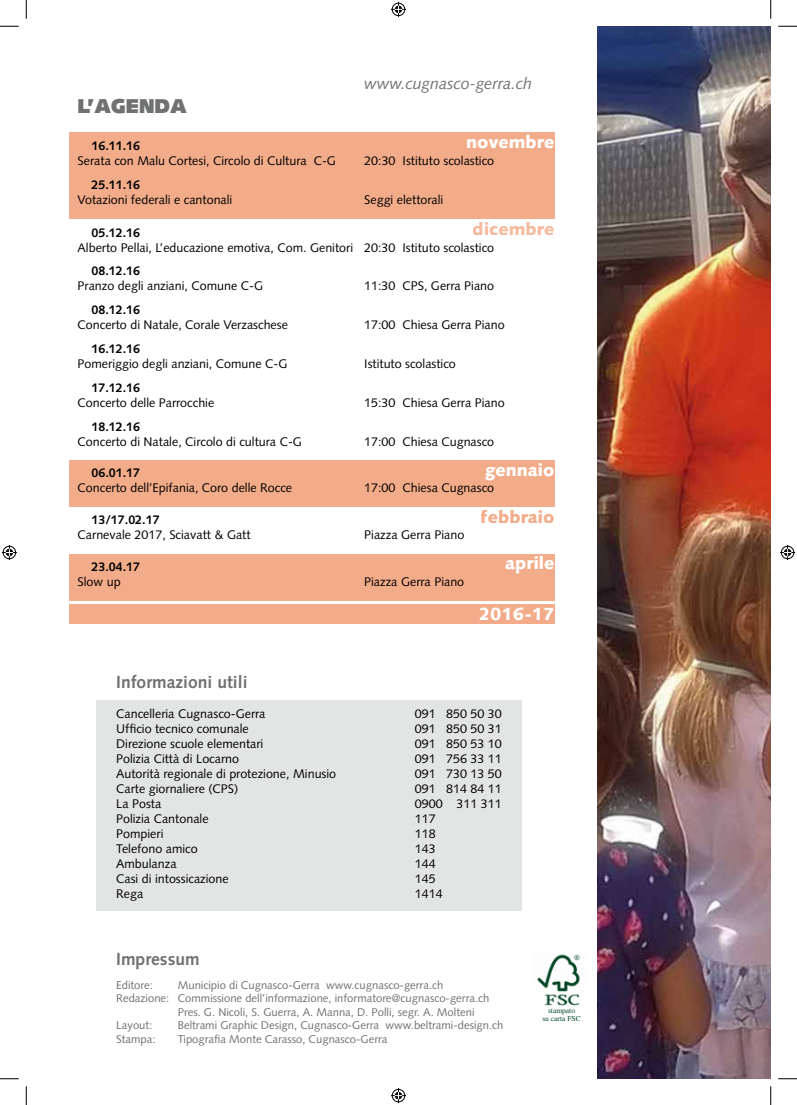
<style>
.page{position:relative;width:797px;height:1105px;background:#fff}
.page>*{position:absolute;margin:0;border:0;box-sizing:border-box;transform-origin:0 0}
.t1{font:900 20px "Syntax";color:#707172}
.t2{font:900 17.5px "Syntax";color:#fff}
.t3{font:700 17.5px "Syntax";color:#707172}
.t4{font:900 17.5px "Syntax";color:#ec763b}
.t5{font:italic 16.25px "Syntax";color:#707172}
.t6{font:12.5px/15px "Syntax";color:#000}
.t7{font:700 12.5px "Syntax";color:#000}
.t8{font:11.25px/13.5px "Syntax";color:#707172}
.t9{font:7.5px/7.5px "Times";color:#054a29;text-align:center}
</style>
<div class="page">
<div style="left:69px;top:133px;width:485px;height:86px;background:#f3ac89"></div>
<div style="left:97px;top:700px;width:425px;height:210px;background:#e3e4e4"></div>
<div style="left:69px;top:460px;width:485px;height:47px;background:#f3ac89"></div>
<img style="left:537px;top:954px;width:43px;height:52px">
<div style="left:69px;top:554px;width:485px;height:69px;background:#f3ac89"></div>
<img style="left:597px;top:26px;width:173px;height:1053px">
<svg style="left:0;top:25px;width:19px;height:2px"></svg>
<svg style="left:778px;top:25px;width:19px;height:2px"></svg>
<svg style="left:0;top:1078px;width:19px;height:1px"></svg>
<svg style="left:778px;top:1078px;width:19px;height:1px"></svg>
<svg style="left:25px;top:0;width:2px;height:19px"></svg>
<svg style="left:25px;top:1086px;width:2px;height:19px"></svg>
<svg style="left:770px;top:0;width:1px;height:19px"></svg>
<svg style="left:770px;top:1086px;width:1px;height:19px"></svg>
<svg style="left:391px;top:2px;width:15px;height:15px"></svg>
<svg style="left:391px;top:1088px;width:15px;height:15px"></svg>
<svg style="left:2px;top:545px;width:15px;height:15px"></svg>
<svg style="left:780px;top:545px;width:15px;height:15px"></svg>
<h1 class="t1" style="left:78px;top:94px;width:111px">L’AGENDA</h1>
<h3 class="t5" style="left:364px;top:74px;width:169px">www.cugnasco-gerra.ch</h3>
<h2 class="t2" style="left:466px;top:132px;width:90px">novembre</h2>
<p class="t7" style="left:91px;top:139px;width:50px">16.11.16</p>
<p class="t6" style="left:78px;top:154px;width:260px">Serata con Malu Cortesi, Circolo di Cultura C-G</p>
<p class="t6" style="left:364px;top:154px;width:131px">20:30 Istituto scolastico</p>
<p class="t7" style="left:91px;top:178px;width:50px">25.11.16</p>
<p class="t6" style="left:78px;top:193px;width:156px">Votazioni federali e cantonali</p>
<p class="t6" style="left:364px;top:193px;width:81px">Seggi elettorali</p>
<h2 class="t4" style="left:473px;top:218px;width:83px">dicembre</h2>
<p class="t7" style="left:91px;top:225px;width:50px">05.12.16</p>
<p class="t6" style="left:78px;top:240px;width:418px">Alberto Pellai, L’educazione emotiva, Com. Genitori 20:30 Istituto scolastico</p>
<p class="t7" style="left:91px;top:264px;width:50px">08.12.16</p>
<p class="t6" style="left:78px;top:278px;width:187px">Pranzo degli anziani, Comune C-G</p>
<p class="t6" style="left:364px;top:278px;width:131px">11:30 CPS, Gerra Piano</p>
<p class="t7" style="left:91px;top:302px;width:50px">08.12.16</p>
<p class="t6" style="left:78px;top:317px;width:212px">Concerto di Natale, Corale Verzaschese</p>
<p class="t6" style="left:364px;top:317px;width:142px">17:00 Chiesa Gerra Piano</p>
<p class="t7" style="left:91px;top:341px;width:50px">16.12.16</p>
<p class="t6" style="left:78px;top:356px;width:211px">Pomeriggio degli anziani, Comune C-G</p>
<p class="t6" style="left:364px;top:356px;width:93px">Istituto scolastico</p>
<p class="t7" style="left:91px;top:381px;width:50px">17.12.16</p>
<p class="t6" style="left:78px;top:395px;width:138px">Concerto delle Parrocchie</p>
<p class="t6" style="left:364px;top:395px;width:142px">15:30 Chiesa Gerra Piano</p>
<p class="t7" style="left:91px;top:419px;width:50px">18.12.16</p>
<p class="t6" style="left:78px;top:434px;width:226px">Concerto di Natale, Circolo di cultura C-G</p>
<p class="t6" style="left:364px;top:434px;width:131px">17:00 Chiesa Cugnasco</p>
<h2 class="t2" style="left:485px;top:459px;width:71px">gennaio</h2>
<p class="t7" style="left:91px;top:466px;width:50px">06.01.17</p>
<p class="t6" style="left:78px;top:480px;width:216px">Concerto dell’Epifania, Coro delle Rocce</p>
<p class="t6" style="left:364px;top:480px;width:131px">17:00 Chiesa Cugnasco</p>
<p class="t7" style="left:91px;top:513px;width:70px">13/17.02.17</p>
<p class="t6" style="left:78px;top:527px;width:174px">Carnevale 2017, Sciavatt &amp; Gatt</p>
<p class="t6" style="left:364px;top:527px;width:101px">Piazza Gerra Piano</p>
<p class="t7" style="left:91px;top:560px;width:50px">23.04.17</p>
<p class="t6" style="left:78px;top:574px;width:45px">Slow up</p>
<p class="t6" style="left:364px;top:574px;width:101px">Piazza Gerra Piano</p>
<h2 class="t4" style="left:481px;top:506px;width:75px">febbraio</h2>
<h2 class="t2" style="left:505px;top:553px;width:51px">aprile</h2>
<h2 class="t2" style="left:479px;top:604px;width:77px">2016-17</h2>
<h2 class="t3" style="left:116px;top:672px;width:133px">Informazioni utili</h2>
<p class="t6" style="left:116px;top:706px;width:221px">Cancelleria Cugnasco-Gerra<br>Ufficio tecnico comunale<br>Direzione scuole elementari<br>Polizia Città di Locarno<br>Autorità regionale di protezione, Minusio<br>Carte giornaliere (CPS)<br>La Posta<br>Polizia Cantonale<br>Pompieri<br>Telefono amico<br>Ambulanza<br>Casi di intossicazione<br>Rega</p>
<p class="t6" style="left:415px;top:706px;width:88px">091 850 50 30<br>091 850 50 31<br>091 850 53 10<br>091 756 33 11<br>091 730 13 50<br>091 814 84 11<br>0900 311 311<br>117<br>118<br>143<br>144<br>145<br>1414</p>
<h2 class="t3" style="left:116px;top:949px;width:85px">Impressum</h2>
<p class="t8" style="left:116px;top:978px;width:55px">Editore:<br>Redazione:</p>
<p class="t8" style="left:116px;top:1019px;width:41px">Layout:<br>Stampa:</p>
<p class="t8" style="left:178px;top:978px;width:327px">Municipio di Cugnasco-Gerra www.cugnasco-gerra.ch Commissione dell’informazione, informatore@cugnasco-gerra.ch Pres. G. Nicoli, S. Guerra, A. Manna, D. Polli, segr. A. Molteni Beltrami Graphic Design, Cugnasco-Gerra www.beltrami-design.ch Tipografia Monte Carasso, Cugnasco-Gerra</p>
<p class="t9" style="left:542px;top:1007px;width:40px">stampato<br>su carta FSC</p>
</div>
